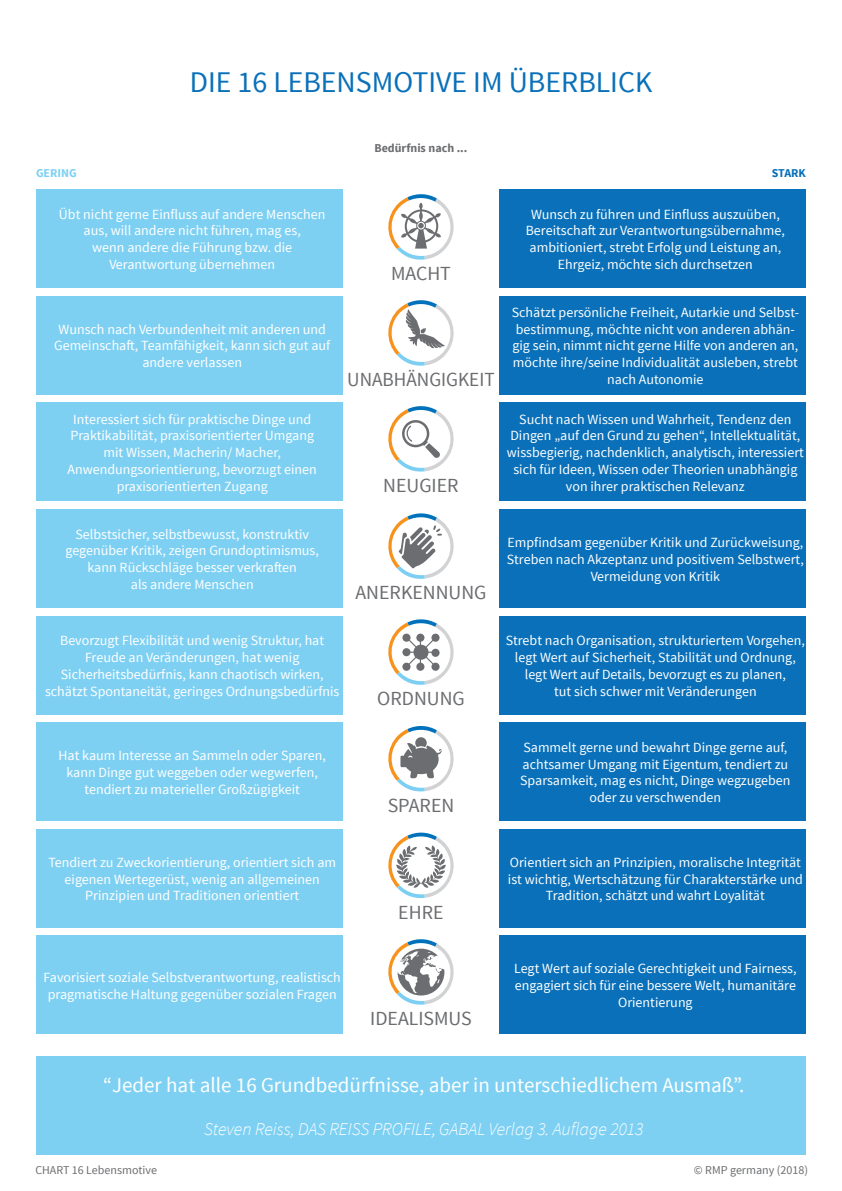
<style>
.page{position:relative;width:842px;height:1191px;background:#fff}
.page>*{position:absolute;margin:0;border:0;box-sizing:border-box;transform-origin:0 0}
.t1{font:30px "Source Sans Pro";color:#0970b9}
.t2{font:21px "Source Sans Pro";color:#fff}
.t3{font:20px "Source Sans Pro";color:#6c6d70}
.t4{font:italic 300 18px "Source Sans Pro";color:#fff}
.t5{font:14px/16.8px "Source Sans Pro";color:#fff;text-align:center}
.t6{font:12px "Source Sans Pro";color:#6c6d70}
.t7{font:700 12px "Source Sans Pro";color:#6c6d70}
.t8{font:700 12px "Source Sans Pro";color:#7ed0f3}
.t9{font:700 12px "Source Sans Pro";letter-spacing:-.01em;color:#0970b9}
</style>
<div class="page">
<div style="left:36px;top:189px;width:307px;height:99px;background:#7ed0f3"></div>
<div style="left:499px;top:189px;width:307px;height:99px;background:#0970b9"></div>
<div style="left:36px;top:296px;width:307px;height:98px;background:#7ed0f3"></div>
<div style="left:499px;top:296px;width:307px;height:98px;background:#0970b9"></div>
<div style="left:36px;top:402px;width:307px;height:99px;background:#7ed0f3"></div>
<div style="left:499px;top:402px;width:307px;height:99px;background:#0970b9"></div>
<div style="left:36px;top:509px;width:307px;height:99px;background:#7ed0f3"></div>
<div style="left:499px;top:509px;width:307px;height:99px;background:#0970b9"></div>
<div style="left:36px;top:616px;width:307px;height:98px;background:#7ed0f3"></div>
<div style="left:499px;top:616px;width:307px;height:98px;background:#0970b9"></div>
<div style="left:36px;top:722px;width:307px;height:99px;background:#7ed0f3"></div>
<div style="left:499px;top:722px;width:307px;height:99px;background:#0970b9"></div>
<div style="left:36px;top:829px;width:307px;height:98px;background:#7ed0f3"></div>
<div style="left:499px;top:829px;width:307px;height:98px;background:#0970b9"></div>
<div style="left:36px;top:935px;width:307px;height:99px;background:#7ed0f3"></div>
<div style="left:499px;top:935px;width:307px;height:99px;background:#0970b9"></div>
<div style="left:36px;top:1056px;width:770px;height:99px;background:#7ed0f3"></div>
<svg style="left:388px;top:194px;width:66px;height:66px"></svg>
<svg style="left:388px;top:300px;width:66px;height:66px"></svg>
<svg style="left:388px;top:406px;width:66px;height:65px"></svg>
<svg style="left:388px;top:513px;width:66px;height:66px"></svg>
<svg style="left:388px;top:619px;width:66px;height:66px"></svg>
<svg style="left:388px;top:726px;width:66px;height:65px"></svg>
<svg style="left:388px;top:832px;width:66px;height:66px"></svg>
<svg style="left:388px;top:939px;width:66px;height:65px"></svg>
<h1 class="t1" style="left:190px;top:64px;width:464px">DIE 16 LEBENSMOTIVE IM ÜBERBLICK</h1>
<p class="t7" style="left:374px;top:140px;width:95px">Bedürfnis nach ...</p>
<p class="t8" style="left:36px;top:165px;width:42px">GERING</p>
<p class="t9" style="left:772px;top:165px;width:36px">STARK</p>
<p class="t5" style="left:59px;top:206px;width:268px">Übt nicht gerne Einfluss auf andere Menschen aus, will andere nicht führen, mag es,<br>wenn andere die Führung bzw. die Verantwortung übernehmen</p>
<p class="t5" style="left:526px;top:206px;width:261px">Wunsch zu führen und Einfluss auszuüben, Bereitschaft zur Verantwortungsübernahme, ambitioniert, strebt Erfolg und Leistung an, Ehrgeiz, möchte sich durchsetzen</p>
<h3 class="t3" style="left:391px;top:261px;width:61px">MACHT</h3>
<p class="t5" style="left:54px;top:321px;width:278px">Wunsch nach Verbundenheit mit anderen und<br>Gemeinschaft, Teamfähigkeit, kann sich gut auf andere verlassen</p>
<h3 class="t3" style="left:347px;top:367px;width:149px">UNABHÄNGIGKEIT</h3>
<p class="t5" style="left:512px;top:304px;width:289px">Schätzt persönliche Freiheit, Autarkie und Selbst&shy;bestimmung, möchte nicht von anderen abhän&shy;gig sein, nimmt nicht gerne Hilfe von anderen an, möchte ihre/seine Individualität ausleben, strebt nach Autonomie</p>
<p class="t5" style="left:68px;top:411px;width:251px">Interessiert sich für praktische Dinge und Praktikabilität, praxisorientierter Umgang mit Wissen, Macherin/ Macher, Anwendungsorientierung, bevorzugt einen praxisorientierten Zugang</p>
<p class="t5" style="left:507px;top:411px;width:299px">Sucht nach Wissen und Wahrheit, Tendenz den Dingen „auf den Grund zu gehen“, Intellektualität, wissbegierig, nachdenklich, analytisch, interessiert sich für Ideen, Wissen oder Theorien unabhängig von ihrer praktischen Relevanz</p>
<p class="t5" style="left:65px;top:526px;width:255px">Selbstsicher, selbstbewusst, konstruktiv gegenüber Kritik, zeigen Grundoptimismus, kann Rückschläge besser verkraften<br>als andere Menschen</p>
<p class="t5" style="left:507px;top:534px;width:299px">Empfindsam gegenüber Kritik und Zurückweisung,<br>Streben nach Akzeptanz und positivem Selbstwert,<br>Vermeidung von Kritik</p>
<h3 class="t3" style="left:383px;top:473px;width:77px">NEUGIER</h3>
<h3 class="t3" style="left:355px;top:580px;width:133px">ANERKENNUNG</h3>
<p class="t5" style="left:45px;top:632px;width:296px">Bevorzugt Flexibilität und wenig Struktur, hat Freude an Veränderungen, hat wenig Sicherheitsbedürfnis, kann chaotisch wirken, schätzt Spontaneität, geringes Ordnungsbedürfnis</p>
<p class="t5" style="left:506px;top:632px;width:301px">Strebt nach Organisation, strukturiertem Vorgehen, legt Wert auf Sicherheit, Stabilität und Ordnung, legt Wert auf Details, bevorzugt es zu planen,<br>tut sich schwer mit Veränderungen</p>
<h3 class="t3" style="left:377px;top:686px;width:89px">ORDNUNG</h3>
<p class="t5" style="left:58px;top:747px;width:269px">Hat kaum Interesse an Sammeln oder Sparen, kann Dinge gut weggeben oder wegwerfen, tendiert zu materieller Großzügigkeit</p>
<p class="t5" style="left:520px;top:739px;width:272px">Sammelt gerne und bewahrt Dinge gerne auf, achtsamer Umgang mit Eigentum, tendiert zu Sparsamkeit, mag es nicht, Dinge wegzugeben oder zu verschwenden</p>
<h3 class="t3" style="left:388px;top:793px;width:68px">SPAREN</h3>
<p class="t5" style="left:48px;top:854px;width:289px">Tendiert zu Zweckorientierung, orientiert sich am eigenen Wertegerüst, wenig an allgemeinen<br>Prinzipien und Traditionen orientiert</p>
<p class="t5" style="left:508px;top:854px;width:296px">Orientiert sich an Prinzipien, moralische Integrität ist wichtig, Wertschätzung für Charakterstärke und<br>Tradition, schätzt und wahrt Loyalität</p>
<h3 class="t3" style="left:398px;top:899px;width:47px">EHRE</h3>
<p class="t5" style="left:44px;top:969px;width:299px">Favorisiert soziale Selbstverantwortung, realistisch pragmatische Haltung gegenüber sozialen Fragen</p>
<p class="t5" style="left:514px;top:960px;width:284px">Legt Wert auf soziale Gerechtigkeit und Fairness, engagiert sich für eine bessere Welt, humanitäre<br>Orientierung</p>
<h3 class="t3" style="left:370px;top:1006px;width:103px">IDEALISMUS</h3>
<h2 class="t2" style="left:103px;top:1072px;width:643px">“Jeder hat alle 16 Grundbedürfnisse, aber in unterschiedlichem Ausmaß”.</h2>
<p class="t4" style="left:204px;top:1118px;width:441px">Steven Reiss, DAS REISS PROFILE, GABAL Verlag 3. Auflage 2013</p>
<p class="t6" style="left:35px;top:1162px;width:123px">CHART 16 Lebensmotive</p>
<p class="t6" style="left:694px;top:1162px;width:116px">© RMP germany (2018)</p>
</div>
